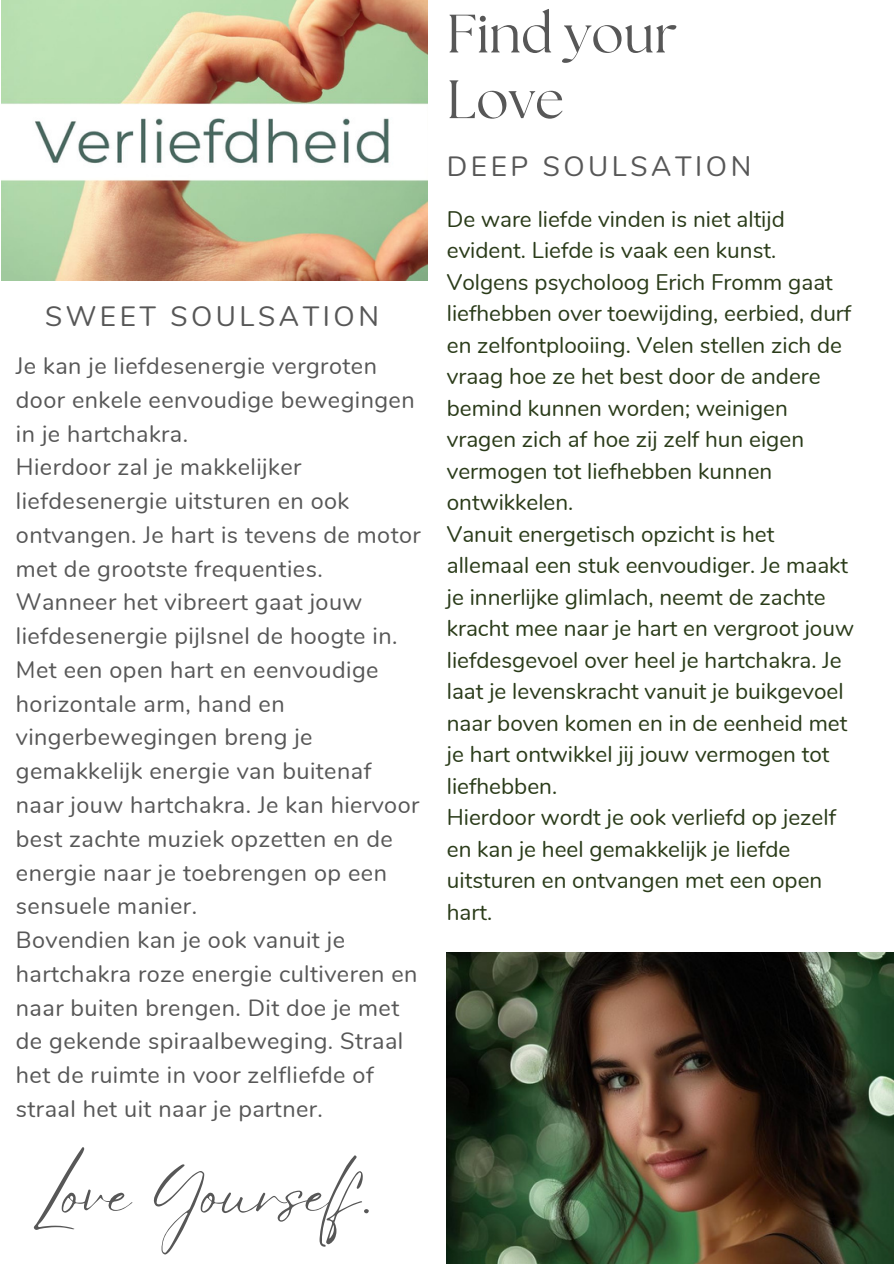
<style>
.page{position:relative;width:894px;height:1264px;background:#fff}
.page>*{position:absolute;margin:0;border:0;box-sizing:border-box;transform-origin:0 0}
.t1{font:64.8px "Eyesome Script";color:#575757}
.t2{font:53.85px/65.7px "The Seasons";letter-spacing:.005em;color:#575757}
.t3{font:27.9px "Nunito";letter-spacing:.125em;color:#575757}
.t4{font:23.4px/33.8px "Nunito";letter-spacing:.02em;color:#575757}
.t5{font:22.5px/31.5px "Nunito";color:#2a3b19}
</style>
<div class="page">
<img style="left:2px;top:0;width:425px;height:280px">
<img style="left:446px;top:952px;width:447px;height:311px">
<p class="t3" style="left:45px;top:298px;width:335px">SWEET SOULSATION</p>
<p class="t4" style="left:16px;top:349px;width:400px">Je kan je liefdesenergie vergroten door enkele eenvoudige bewegingen in je hartchakra.</p>
<h3 class="t4" style="left:16px;top:451px;width:406px">Hierdoor zal je makkelijker liefdesenergie uitsturen en ook ontvangen. Je hart is tevens de motor met de grootste frequenties.<br>Wanneer het vibreert gaat jouw liefdesenergie pijlsnel de hoogte in.</h3>
<p class="t4" style="left:16px;top:653px;width:405px">Met een open hart en eenvoudige horizontale arm, hand en vingerbewegingen breng je gemakkelijk energie van buitenaf naar jouw hartchakra. Je kan hiervoor best zachte muziek opzetten en de energie naar je toebrengen op een sensuele manier.</p>
<p class="t4" style="left:16px;top:923px;width:403px">Bovendien kan je ook vanuit je hartchakra roze energie cultiveren en naar buiten brengen. Dit doe je met de gekende spiraalbeweging. Straal het de ruimte in voor zelfliefde of straal het uit naar je partner.</p>
<p class="t1" style="left:31px;top:1151px;width:343px">Love Yourself.</p>
<h2 class="t2" style="left:446px;top:4px;width:232px">Find your<br>Love</h2>
<h3 class="t3" style="left:446px;top:148px;width:306px">DEEP SOULSATION</h3>
<p class="t5" style="left:446px;top:203px;width:406px">De ware liefde vinden is niet altijd evident. Liefde is vaak een kunst.<br>Volgens psycholoog Erich Fromm gaat liefhebben over toewijding, eerbied, durf en zelfontplooiing. Velen stellen zich de vraag hoe ze het best door de andere bemind kunnen worden; weinigen vragen zich af hoe zij zelf hun eigen vermogen tot liefhebben kunnen ontwikkelen.</p>
<p class="t5" style="left:446px;top:518px;width:408px">Vanuit energetisch opzicht is het allemaal een stuk eenvoudiger. Je maakt je innerlijke glimlach, neemt de zachte kracht mee naar je hart en vergroot jouw liefdesgevoel over heel je hartchakra. Je laat je levenskracht vanuit je buikgevoel naar boven komen en in de eenheid met je hart ontwikkel jij jouw vermogen tot liefhebben.</p>
<h1 class="t5" style="left:446px;top:802px;width:390px">Hierdoor wordt je ook verliefd op jezelf en kan je heel gemakkelijk je liefde uitsturen en ontvangen met een open hart.</h1>
</div>
